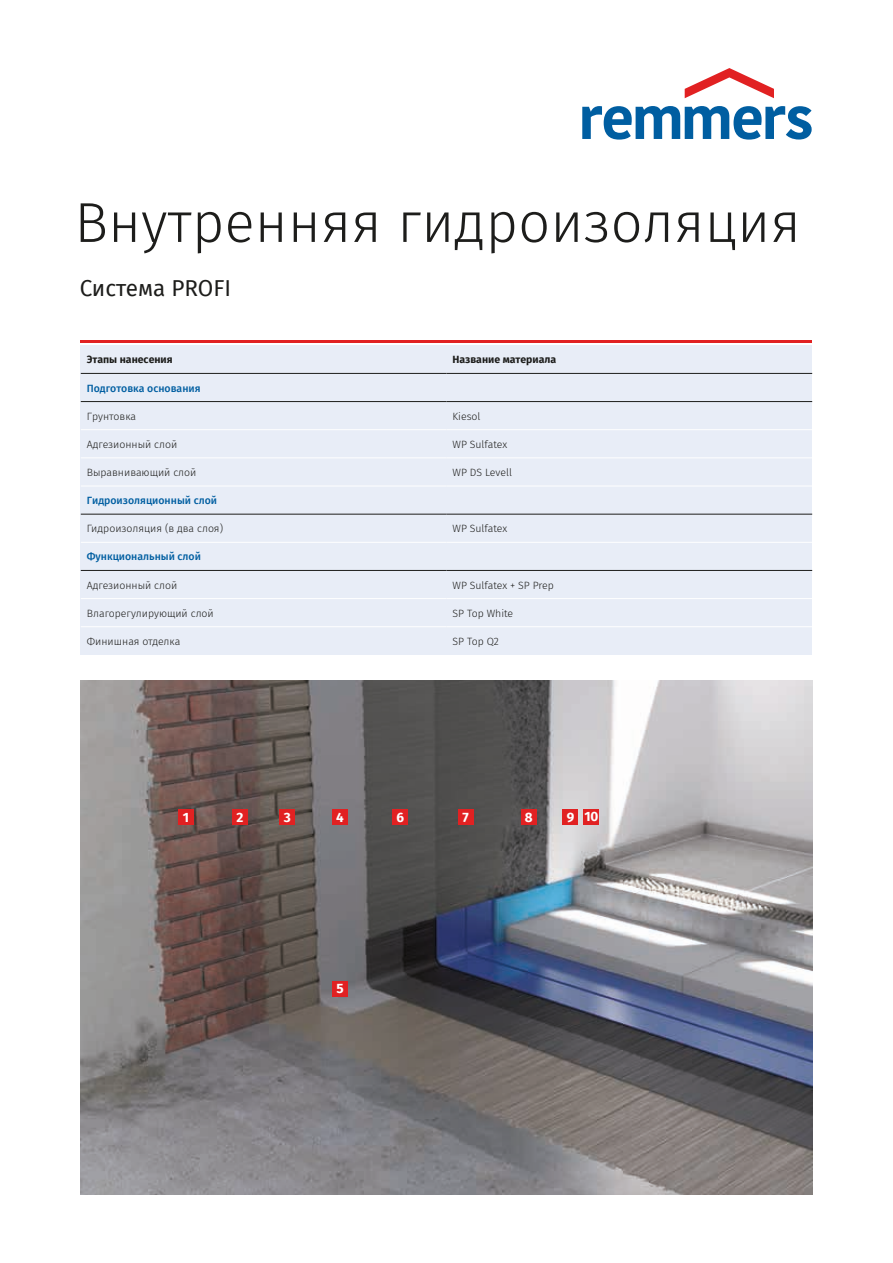
<style>
.page{position:relative;width:893px;height:1263px;background:#fff}
.page>*{position:absolute;margin:0;border:0;box-sizing:border-box;transform-origin:0 0}
.t1{font:300 56.25px "Fira Sans";color:#1d1d1b}
.t2{font:22.5px "Fira Sans";color:#1d1d1b}
.t3{font:700 13.5px "Fira Sans";color:#fff}
.t4{font:300 10.5px "Fira Sans";color:#1d1d1b}
.t5{font:500 10.5px "Fira Sans";color:#005ea1}
.t6{font:700 10.5px "Fira Sans";color:#1d1d1b}
</style>
<div class="page">
<div style="left:81px;top:345px;width:731px;height:310px;background:#e8edf7"></div>
<hr style="left:81px;top:457px;width:365px;height:1px;background:#fff">
<hr style="left:446px;top:457px;width:366px;height:1px;background:#fff">
<hr style="left:81px;top:598px;width:365px;height:1px;background:#fff">
<hr style="left:446px;top:598px;width:366px;height:1px;background:#fff">
<hr style="left:81px;top:626px;width:365px;height:1px;background:#fff">
<hr style="left:446px;top:626px;width:366px;height:1px;background:#fff">
<hr style="left:81px;top:429px;width:365px;height:1px;background:#fff">
<hr style="left:446px;top:429px;width:366px;height:1px;background:#fff">
<hr style="left:81px;top:373px;width:365px;height:1px;background:#1d1d1b">
<hr style="left:446px;top:373px;width:366px;height:1px;background:#1d1d1b">
<hr style="left:81px;top:401px;width:365px;height:1px;background:#1d1d1b">
<hr style="left:446px;top:401px;width:366px;height:1px;background:#1d1d1b">
<hr style="left:81px;top:486px;width:365px;height:1px;background:#fff">
<hr style="left:446px;top:486px;width:366px;height:1px;background:#fff">
<hr style="left:81px;top:542px;width:365px;height:1px;background:#fff">
<hr style="left:446px;top:542px;width:366px;height:1px;background:#fff">
<hr style="left:81px;top:514px;width:365px;height:1px;background:#1d1d1b">
<hr style="left:446px;top:514px;width:366px;height:1px;background:#1d1d1b">
<hr style="left:81px;top:570px;width:365px;height:1px;background:#1d1d1b">
<hr style="left:446px;top:570px;width:366px;height:1px;background:#1d1d1b">
<img style="left:81px;top:680px;width:731px;height:515px">
<div style="left:332px;top:981px;width:16px;height:15px;background:#e12122"></div>
<div style="left:178px;top:809px;width:16px;height:16px;background:#e12122"></div>
<div style="left:232px;top:809px;width:16px;height:16px;background:#e12122"></div>
<div style="left:563px;top:809px;width:15px;height:16px;background:#e12122"></div>
<div style="left:521px;top:809px;width:16px;height:16px;background:#e12122"></div>
<div style="left:392px;top:809px;width:16px;height:16px;background:#e12122"></div>
<div style="left:458px;top:809px;width:15px;height:16px;background:#e12122"></div>
<div style="left:332px;top:809px;width:16px;height:16px;background:#e12122"></div>
<div style="left:279px;top:809px;width:16px;height:16px;background:#e12122"></div>
<div style="left:584px;top:809px;width:15px;height:16px;background:#e12122"></div>
<hr style="left:81px;top:340px;width:731px;height:2px;background:#e12122">
<svg style="left:582px;top:106px;width:230px;height:34px"></svg>
<svg style="left:685px;top:68px;width:89px;height:30px"></svg>
<h1 class="t1" style="left:74px;top:182px;width:728px">Внутренняя гидроизоляция</h1>
<h2 class="t2" style="left:80px;top:271px;width:153px">Система PROFI</h2>
<p class="t6" style="left:87px;top:351px;width:87px">Этапы нанесения</p>
<p class="t6" style="left:452px;top:351px;width:105px">Название материала</p>
<p class="t5" style="left:87px;top:379px;width:115px">Подготовка основания</p>
<p class="t4" style="left:87px;top:409px;width:51px">Грунтовка</p>
<p class="t4" style="left:452px;top:409px;width:30px">Kiesol</p>
<p class="t4" style="left:87px;top:437px;width:92px">Адгезионный слой</p>
<p class="t4" style="left:452px;top:437px;width:56px">WP Sulfatex</p>
<p class="t4" style="left:87px;top:465px;width:111px">Выравнивающий слой</p>
<p class="t4" style="left:452px;top:465px;width:61px">WP DS Levell</p>
<p class="t5" style="left:87px;top:492px;width:132px">Гидроизоляционный слой</p>
<p class="t4" style="left:87px;top:521px;width:138px">Гидроизоляция (в два слоя)</p>
<p class="t4" style="left:452px;top:521px;width:56px">WP Sulfatex</p>
<p class="t5" style="left:87px;top:548px;width:116px">Функциональный слой</p>
<p class="t4" style="left:87px;top:577px;width:92px">Адгезионный слой</p>
<p class="t4" style="left:452px;top:577px;width:103px">WP Sulfatex + SP Prep</p>
<p class="t4" style="left:87px;top:605px;width:129px">Влагорегулирующий слой</p>
<p class="t4" style="left:452px;top:605px;width:62px">SP Top White</p>
<p class="t4" style="left:87px;top:634px;width:95px">Финишная отделка</p>
<p class="t4" style="left:452px;top:634px;width:48px">SP Top Q2</p>
<p class="t3" style="left:183px;top:805px;width:8px">1</p>
<p class="t3" style="left:236px;top:805px;width:8px">2</p>
<p class="t3" style="left:284px;top:805px;width:9px">3</p>
<p class="t3" style="left:336px;top:805px;width:9px">4</p>
<p class="t3" style="left:397px;top:805px;width:9px">6</p>
<p class="t3" style="left:462px;top:805px;width:8px">7</p>
<p class="t3" style="left:525px;top:805px;width:9px">8</p>
<p class="t3" style="left:567px;top:805px;width:33px">9 10</p>
<p class="t3" style="left:336px;top:977px;width:9px">5</p>
</div>
